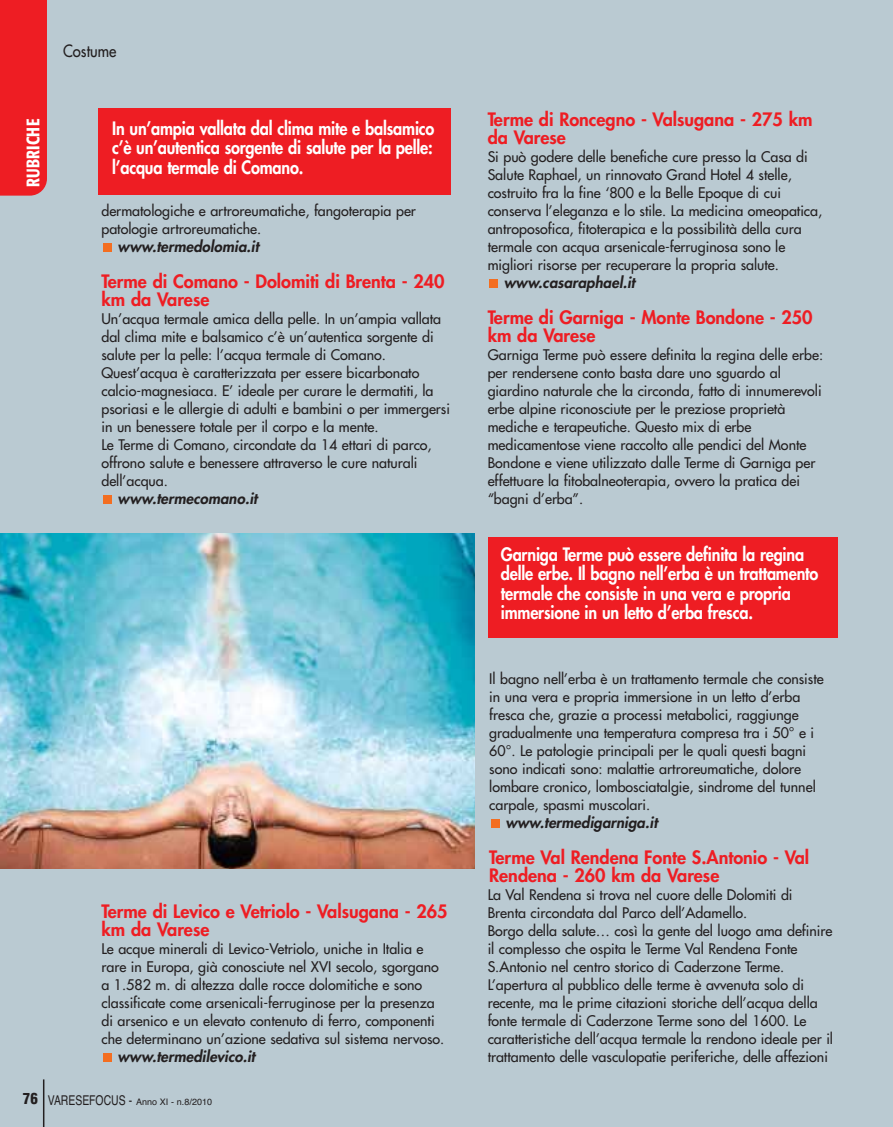
<style>
.page{position:relative;width:893px;height:1127px;background:#bacad2}
.page>*{position:absolute;margin:0;border:0;box-sizing:border-box;transform-origin:0 0}
.t1{font:800 18px/19.5px "Futura";letter-spacing:-.01em;color:#fff;scale:.9 1}
.t2{font:800 18px/18px "Futura";color:#ee1d23}
.t3{font:500 condensed 18px "Formata";letter-spacing:.02em;color:#fff;scale:.9 1}
.t4{font:16.5px "Futura";color:#231f20;scale:.9 1}
.t5{font:italic 800 15px "Futura";color:#231f20}
.t6{font:14.25px/18px "Futura";color:#231f20}
.t7{font:9px "Helvetica";color:#231f20}
.s1{font-weight:900;font-stretch:condensed;font-size:15px}
.s2{font-size:13.5px}
</style>
<div class="page">
<div style="left:103px;top:1053px;width:8px;height:9px;background:#f36e21"></div>
<div style="left:103px;top:243px;width:8px;height:9px;background:#f36e21"></div>
<div style="left:103px;top:495px;width:8px;height:9px;background:#f36e21"></div>
<div style="left:491px;top:819px;width:8px;height:9px;background:#f36e21"></div>
<div style="left:489px;top:279px;width:9px;height:9px;background:#f36e21"></div>
<img style="left:0;top:533px;width:474px;height:335px">
<hr style="left:43px;top:1079px;width:1px;height:48px;background:#231f20">
<div style="left:0;top:0;width:47px;height:196px;background:#ee1d23"></div>
<div style="left:488px;top:538px;width:349px;height:100px;background:#ee1d23"></div>
<div style="left:98px;top:108px;width:353px;height:87px;background:#ee1d23"></div>
<p class="t4" style="left:63px;top:43px;width:61px">Costume</p>
<p class="t3" style="left:26px;top:187px;width:77px;rotate:-90deg">RUBRICHE</p>
<p class="t1" style="left:112px;top:119px;width:360px;text-align:justify">In un’ampia vallata dal clima mite e balsamico c’è un’autentica sorgente di salute per la pelle: l’acqua termale di Comano.</p>
<p class="t6" style="left:101px;top:203px;width:316px">dermatologiche e artroreumatiche, fangoterapia per patologie artroreumatiche.</p>
<p class="t5" style="left:118px;top:239px;width:145px">www.termedolomia.it</p>
<p class="t2" style="left:101px;top:274px;width:345px">Terme di Comano - Dolomiti di Brenta - 240 km da Varese</p>
<p class="t6" style="left:101px;top:311px;width:350px">Un’acqua termale amica della pelle. In un’ampia vallata dal clima mite e balsamico c’è un’autentica sorgente di salute per la pelle: l’acqua termale di Comano.<br>Quest’acqua è caratterizzata per essere bicarbonato calcio-magnesiaca. E’ ideale per curare le dermatiti, la psoriasi e le allergie di adulti e bambini o per immergersi in un benessere totale per il corpo e la mente.<br>Le Terme di Comano, circondate da 14 ettari di parco, offrono salute e benessere attraverso le cure naturali dell’acqua.</p>
<p class="t5" style="left:118px;top:491px;width:144px">www.termecomano.it</p>
<p class="t2" style="left:101px;top:904px;width:348px">Terme di Levico e Vetriolo - Valsugana - 265 km da Varese</p>
<p class="t6" style="left:101px;top:941px;width:344px">Le acque minerali di Levico-Vetriolo, uniche in Italia e rare in Europa, già conosciute nel XVI secolo, sgorgano a 1.582 m. di altezza dalle rocce dolomitiche e sono classificate come arsenicali-ferruginose per la presenza di arsenico e un elevato contenuto di ferro, componenti che determinano un’azione sedativa sul sistema nervoso.</p>
<p class="t5" style="left:118px;top:1049px;width:142px">www.termedilevico.it</p>
<p class="t7" style="left:23px;top:1098px;width:191px"><span class="s1">76</span> <span class="s2">VARESEFOCUS -</span> Anno XI - n.8/2010</p>
<p class="t2" style="left:488px;top:112px;width:326px">Terme di Roncegno - Valsugana - 275 km da Varese</p>
<p class="t6" style="left:488px;top:149px;width:336px">Si può godere delle benefiche cure presso la Casa di Salute Raphael, un rinnovato Grand Hotel 4 stelle, costruito fra la fine ‘800 e la Belle Epoque di cui conserva l’eleganza e lo stile. La medicina omeopatica, antroposofica, fitoterapica e la possibilità della cura termale con acqua arsenicale-ferruginosa sono le migliori risorse per recuperare la propria salute.</p>
<p class="t5" style="left:504px;top:275px;width:135px">www.casaraphael.it</p>
<p class="t2" style="left:488px;top:310px;width:326px">Terme di Garniga - Monte Bondone - 250 km da Varese</p>
<p class="t6" style="left:488px;top:347px;width:337px">Garniga Terme può essere definita la regina delle erbe: per rendersene conto basta dare uno sguardo al giardino naturale che la circonda, fatto di innumerevoli erbe alpine riconosciute per le preziose proprietà mediche e terapeutiche. Questo mix di erbe medicamentose viene raccolto alle pendici del Monte Bondone e viene utilizzato dalle Terme di Garniga per effettuare la fitobalneoterapia, ovvero la pratica dei “bagni d’erba”.</p>
<p class="t1" style="left:501px;top:546px;width:354px">Garniga Terme può essere definita la regina delle erbe. Il bagno nell’erba è un trattamento termale che consiste in una vera e propria immersione in un letto d’erba fresca.</p>
<p class="t6" style="left:489px;top:671px;width:336px">Il bagno nell’erba è un trattamento termale che consiste in una vera e propria immersione in un letto d’erba fresca che, grazie a processi metabolici, raggiunge gradualmente una temperatura compresa tra i 50° e i 60°. Le patologie principali per le quali questi bagni sono indicati sono: malattie artroreumatiche, dolore lombare cronico, lombosciatalgie, sindrome del tunnel carpale, spasmi muscolari.</p>
<p class="t5" style="left:505px;top:815px;width:156px">www.termedigarniga.it</p>
<p class="t2" style="left:489px;top:850px;width:321px">Terme Val Rendena Fonte S.Antonio - Val<br>Rendena - 260 km da Varese</p>
<p class="t6" style="left:488px;top:887px;width:347px">La Val Rendena si trova nel cuore delle Dolomiti di Brenta circondata dal Parco dell’Adamello.<br>Borgo della salute… così la gente del luogo ama definire il complesso che ospita le Terme Val Rendena Fonte S.Antonio nel centro storico di Caderzone Terme.<br>L’apertura al pubblico delle terme è avvenuta solo di recente, ma le prime citazioni storiche dell’acqua della fonte termale di Caderzone Terme sono del 1600. Le caratteristiche dell’acqua termale la rendono ideale per il trattamento delle vasculopatie periferiche, delle affezioni</p>
</div>
